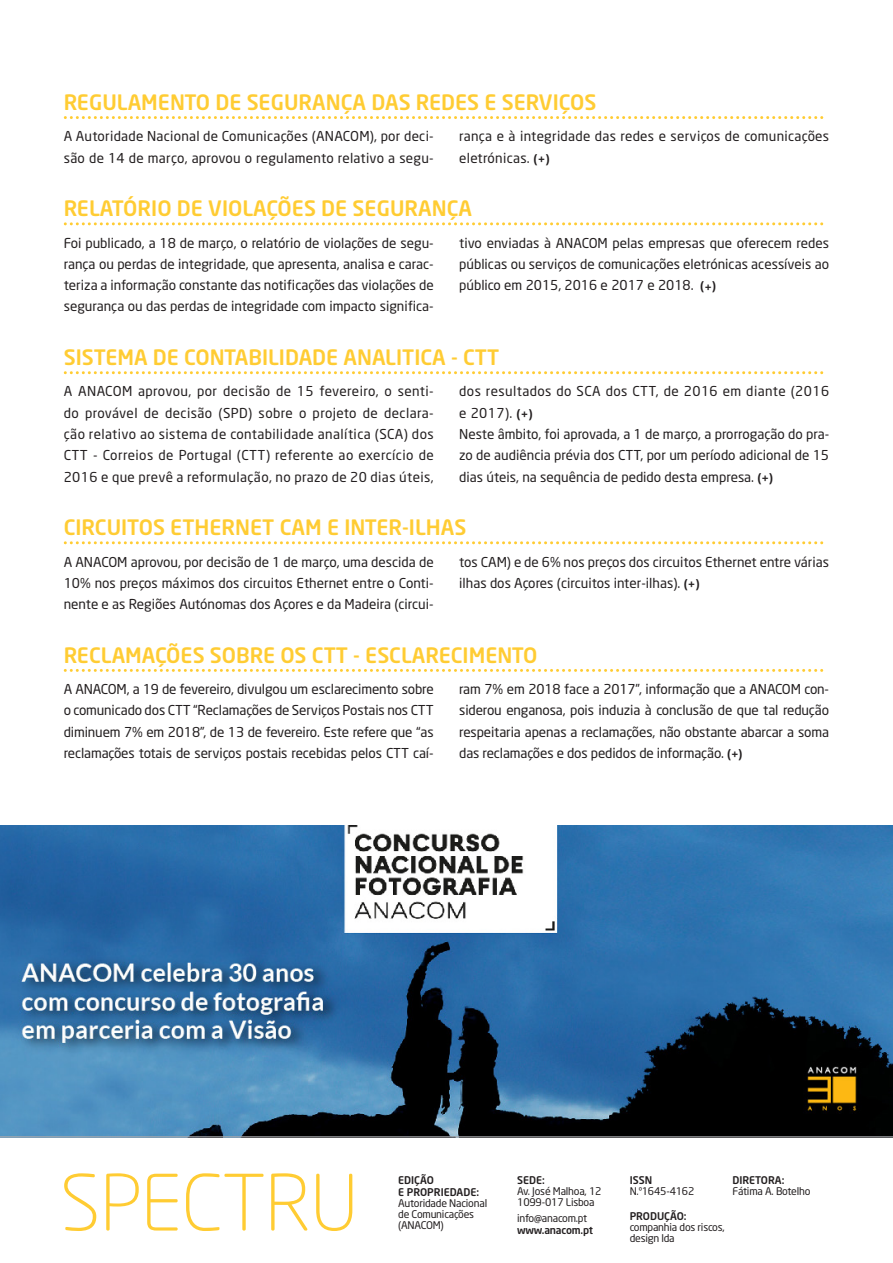
<style>
.page{position:relative;width:893px;height:1263px;background:#fff}
.page>*{position:absolute;margin:0;border:0;box-sizing:border-box;transform-origin:0 0}
.t1{font:300 76.5px "Neo Sans";letter-spacing:-.005em;color:#fc3}
.TÍTULOS_PEQUENOS{font:500 21px "Neo Sans";color:#fc3}
.Texto{font:13.5px/21.3px "Neo Sans";color:#231f20;text-align:justify}
.Texto-2{font:13.5px/21.3px "Neo Sans";letter-spacing:.02em;color:#231f20}
.Texto-3{font:13.5px/21.3px "Neo Sans";letter-spacing:.03em;color:#231f20}
.t2{font:10.5px/11.2px "Neo Sans";letter-spacing:-.02em;color:#231f20}
.t3{font:500 10.5px/12px "Neo Sans";color:#231f20}
.t4{font:500 10.5px "Neo Sans";letter-spacing:-.02em;color:#231f20}
.s1{font-weight:500;font-size:12px}
</style>
<div class="page">
<svg style="left:65px;top:116px;width:759px;height:3px"></svg>
<svg style="left:65px;top:222px;width:759px;height:3px"></svg>
<svg style="left:65px;top:371px;width:759px;height:3px"></svg>
<svg style="left:65px;top:541px;width:759px;height:3px"></svg>
<svg style="left:65px;top:669px;width:759px;height:3px"></svg>
<img style="left:0;top:826px;width:893px;height:310px">
<hr style="left:0;top:1136px;width:893px;height:1px;background:#a8a9ad">
<p class="TÍTULOS_PEQUENOS" style="left:64px;top:89px;width:534px">REGULAMENTO DE SEGURANÇA DAS REDES E SERVIÇOS</p>
<p class="Texto-2" style="left:64px;top:126px;width:371px">A Autoridade Nacional de Comunicações (ANACOM), por deci&shy;são de 14 de março, aprovou o regulamento relativo a segu-</p>
<p class="Texto-2" style="left:459px;top:126px;width:371px">rança e à integridade das redes e serviços de comunicações eletrónicas. <span class="s1">(</span><sub>+</sub><span class="s1">)</span></p>
<p class="TÍTULOS_PEQUENOS" style="left:64px;top:195px;width:410px">RELATÓRIO DE VIOLAÇÕES DE SEGURANÇA</p>
<p class="Texto" style="left:64px;top:232px;width:371px">Foi publicado, a 18 de março, o relatório de violações de segu&shy;rança ou perdas de integridade, que apresenta, analisa e carac&shy;teriza a informação constante das notificações das violações de segurança ou das perdas de integridade com impacto significa-</p>
<p class="Texto" style="left:459px;top:232px;width:371px">tivo enviadas à ANACOM pelas empresas que oferecem redes públicas ou serviços de comunicações eletrónicas acessíveis ao público em 2015, 2016 e 2017 e 2018. <span class="s1">(</span><sub>+</sub><span class="s1">)</span></p>
<p class="TÍTULOS_PEQUENOS" style="left:64px;top:344px;width:437px">SISTEMA DE CONTABILIDADE ANALITICA - CTT</p>
<p class="Texto" style="left:64px;top:381px;width:371px">A ANACOM aprovou, por decisão de 15 fevereiro, o senti&shy;do provável de decisão (SPD) sobre o projeto de declara&shy;ção relativo ao sistema de contabilidade analítica (SCA) dos CTT - Correios de Portugal (CTT) referente ao exercício de 2016 e que prevê a reformulação, no prazo de 20 dias úteis,</p>
<p class="Texto-3" style="left:459px;top:381px;width:371px">dos resultados do SCA dos CTT, de 2016 em diante (2016 e 2017). <span class="s1">(</span><sub>+</sub><span class="s1">)</span></p>
<p class="Texto" style="left:459px;top:423px;width:371px">Neste âmbito, foi aprovada, a 1 de março, a prorrogação do pra&shy;zo de audiência prévia dos CTT, por um período adicional de 15 dias úteis, na sequência de pedido desta empresa. <span class="s1">(</span><sub>+</sub><span class="s1">)</span></p>
<p class="TÍTULOS_PEQUENOS" style="left:64px;top:514px;width:404px">CIRCUITOS ETHERNET CAM E INTER-ILHAS</p>
<p class="Texto" style="left:64px;top:551px;width:371px">A ANACOM aprovou, por decisão de 1 de março, uma descida de 10% nos preços máximos dos circuitos Ethernet entre o Conti&shy;nente e as Regiões Autónomas dos Açores e da Madeira (circui-</p>
<p class="Texto" style="left:459px;top:551px;width:371px">tos CAM) e de 6% nos preços dos circuitos Ethernet entre várias ilhas dos Açores (circuitos inter-ilhas). <span class="s1">(</span><sub>+</sub><span class="s1">)</span></p>
<p class="TÍTULOS_PEQUENOS" style="left:64px;top:642px;width:475px">RECLAMAÇÕES SOBRE OS CTT - ESCLARECIMENTO</p>
<p class="Texto" style="left:64px;top:678px;width:371px">A ANACOM, a 19 de fevereiro, divulgou um esclarecimento sobre o comunicado dos CTT “Reclamações de Serviços Postais nos CTT diminuem 7% em 2018”, de 13 de fevereiro. Este refere que “as reclamações totais de serviços postais recebidas pelos CTT caí-</p>
<p class="Texto" style="left:459px;top:678px;width:371px">ram 7% em 2018 face a 2017”, informação que a ANACOM con&shy;siderou enganosa, pois induzia à conclusão de que tal redução respeitaria apenas a reclamações, não obstante abarcar a soma das reclamações e dos pedidos de informação. <span class="s1">(</span><sub>+</sub><span class="s1">)</span></p>
<h1 class="t1" style="left:60px;top:1157px;width:300px">SPECTRU</h1>
<p class="t3" style="left:398px;top:1173px;width:82px">EDIÇÃO<br>E PROPRIEDADE:</p>
<p class="t2" style="left:398px;top:1197px;width:91px">Autoridade Nacional de Comunicações</p>
<p class="t2" style="left:398px;top:1220px;width:47px">(ANACOM)</p>
<p class="t3" style="left:517px;top:1173px;width:29px">SEDE:</p>
<p class="t2" style="left:517px;top:1185px;width:86px">Av. José Malhoa, 12<br>1099-017 Lisboa</p>
<p class="t2" style="left:517px;top:1213px;width:71px">info@anacom.pt</p>
<p class="t4" style="left:517px;top:1224px;width:77px">www.anacom.pt</p>
<p class="t3" style="left:630px;top:1173px;width:24px">ISSN</p>
<p class="t2" style="left:630px;top:1185px;width:66px">N.º1645-4162</p>
<p class="t3" style="left:630px;top:1209px;width:58px">PRODUÇÃO:</p>
<p class="t2" style="left:630px;top:1221px;width:96px">companhia dos riscos, design lda</p>
<p class="t3" style="left:733px;top:1173px;width:53px">DIRETORA:</p>
<p class="t2" style="left:733px;top:1185px;width:79px">Fátima A. Botelho</p>
</div>
